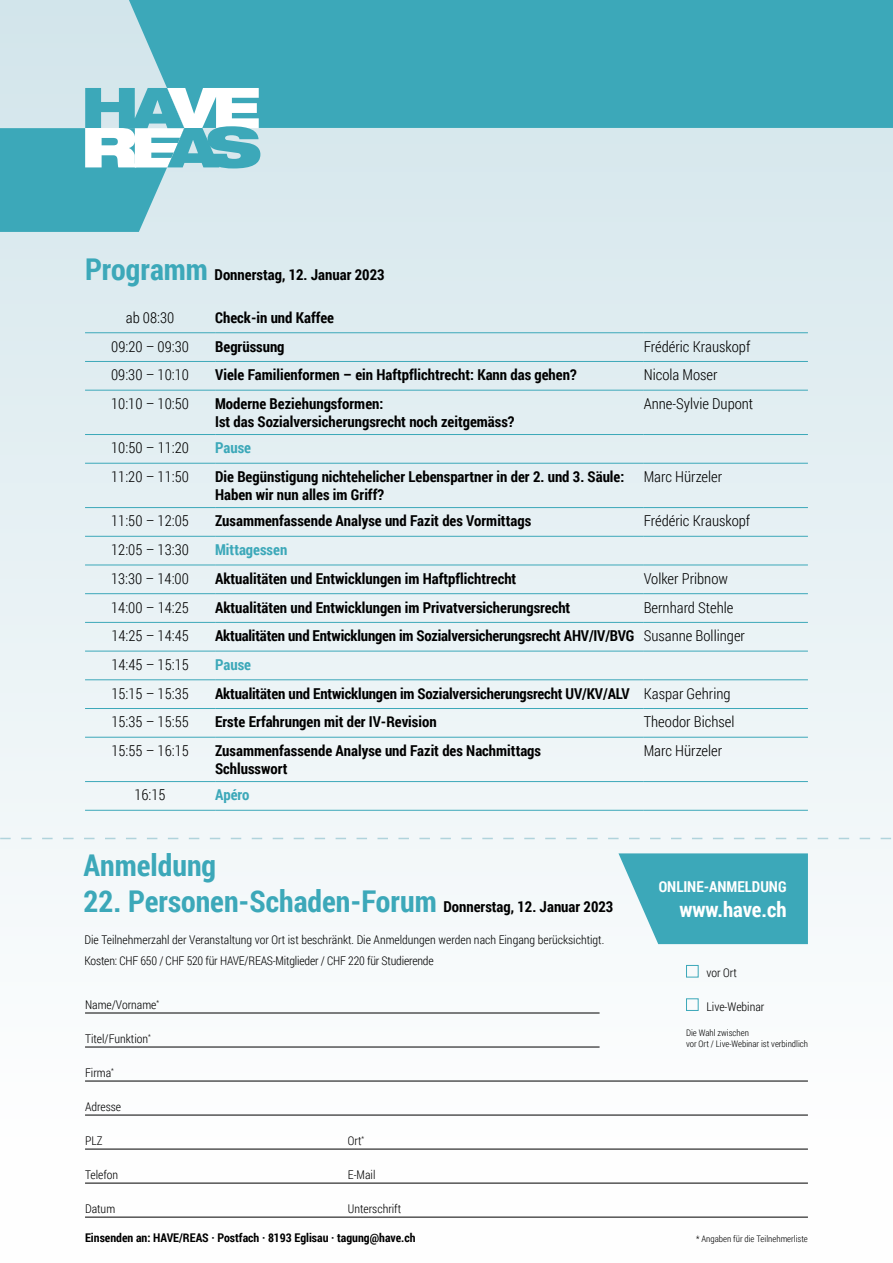
<style>
.page{position:relative;width:893px;height:1263px;background:#fff}
.page>*{position:absolute;margin:0;border:0;box-sizing:border-box;transform-origin:0 0}
.t1{font:700 30px "Roboto Condensed";color:#3ca8b9}
.t2{font:700 21px "Roboto Condensed";color:#fff}
.t3{font:700 15px/18px "Roboto Condensed";color:#000}
.t4{font:300 15px "Roboto Condensed";color:#000}
.t5{font:700 15px "Roboto Condensed";color:#3ca8b9}
.t6{font:700 15px "Roboto Condensed";color:#fff}
.t7{font:300 12px/21px "Roboto Condensed";color:#000}
.t8{font:700 12px "Roboto Condensed";color:#000}
.t9{font:300 9px/10.8px "Roboto Condensed";color:#000}
.s1{font-size:30px;color:#3ca8b9}
.s2{font-weight:300}
.s3{font-size:15px;color:#000}
</style>
<div class="page">
<div style="left:0;top:0;width:893px;height:1263px;background:linear-gradient(to bottom,#d3e6ec,#fefdfd)"></div>
<div style="left:129px;top:0;width:764px;height:128px;background:#3ca8b9"></div>
<svg style="left:0;top:88px;width:260px;height:144px;background:#89c9d3"></svg>
<svg style="left:618px;top:853px;width:190px;height:91px;background:#51b1c0"></svg>
<svg style="left:0;top:838px;width:893px;height:1px"></svg>
<hr style="left:85px;top:332px;width:130px;height:1px;background:#3ca8b9">
<hr style="left:215px;top:332px;width:429px;height:1px;background:#3ca8b9">
<hr style="left:644px;top:332px;width:164px;height:1px;background:#3ca8b9">
<hr style="left:85px;top:361px;width:130px;height:1px;background:#3ca8b9">
<hr style="left:215px;top:361px;width:429px;height:1px;background:#3ca8b9">
<hr style="left:644px;top:361px;width:164px;height:1px;background:#3ca8b9">
<hr style="left:85px;top:390px;width:130px;height:1px;background:#3ca8b9">
<hr style="left:215px;top:390px;width:429px;height:1px;background:#3ca8b9">
<hr style="left:644px;top:390px;width:164px;height:1px;background:#3ca8b9">
<hr style="left:85px;top:434px;width:130px;height:1px;background:#3ca8b9">
<hr style="left:215px;top:434px;width:429px;height:1px;background:#3ca8b9">
<hr style="left:644px;top:434px;width:164px;height:1px;background:#3ca8b9">
<hr style="left:85px;top:463px;width:130px;height:1px;background:#3ca8b9">
<hr style="left:215px;top:463px;width:429px;height:1px;background:#3ca8b9">
<hr style="left:644px;top:463px;width:164px;height:1px;background:#3ca8b9">
<hr style="left:85px;top:507px;width:130px;height:1px;background:#3ca8b9">
<hr style="left:215px;top:507px;width:429px;height:1px;background:#3ca8b9">
<hr style="left:644px;top:507px;width:164px;height:1px;background:#3ca8b9">
<hr style="left:85px;top:536px;width:130px;height:1px;background:#3ca8b9">
<hr style="left:215px;top:536px;width:429px;height:1px;background:#3ca8b9">
<hr style="left:644px;top:536px;width:164px;height:1px;background:#3ca8b9">
<hr style="left:85px;top:565px;width:130px;height:1px;background:#3ca8b9">
<hr style="left:215px;top:565px;width:429px;height:1px;background:#3ca8b9">
<hr style="left:644px;top:565px;width:164px;height:1px;background:#3ca8b9">
<hr style="left:85px;top:593px;width:130px;height:1px;background:#3ca8b9">
<hr style="left:215px;top:593px;width:429px;height:1px;background:#3ca8b9">
<hr style="left:644px;top:593px;width:164px;height:1px;background:#3ca8b9">
<hr style="left:85px;top:622px;width:130px;height:1px;background:#3ca8b9">
<hr style="left:215px;top:622px;width:429px;height:1px;background:#3ca8b9">
<hr style="left:644px;top:622px;width:164px;height:1px;background:#3ca8b9">
<hr style="left:85px;top:651px;width:130px;height:1px;background:#3ca8b9">
<hr style="left:215px;top:651px;width:429px;height:1px;background:#3ca8b9">
<hr style="left:644px;top:651px;width:164px;height:1px;background:#3ca8b9">
<hr style="left:85px;top:679px;width:130px;height:1px;background:#3ca8b9">
<hr style="left:215px;top:679px;width:429px;height:1px;background:#3ca8b9">
<hr style="left:644px;top:679px;width:164px;height:1px;background:#3ca8b9">
<hr style="left:85px;top:708px;width:130px;height:1px;background:#3ca8b9">
<hr style="left:215px;top:708px;width:429px;height:1px;background:#3ca8b9">
<hr style="left:644px;top:708px;width:164px;height:1px;background:#3ca8b9">
<hr style="left:85px;top:737px;width:130px;height:1px;background:#3ca8b9">
<hr style="left:215px;top:737px;width:429px;height:1px;background:#3ca8b9">
<hr style="left:644px;top:737px;width:164px;height:1px;background:#3ca8b9">
<hr style="left:85px;top:781px;width:130px;height:1px;background:#3ca8b9">
<hr style="left:215px;top:781px;width:429px;height:1px;background:#3ca8b9">
<hr style="left:644px;top:781px;width:164px;height:1px;background:#3ca8b9">
<hr style="left:85px;top:810px;width:130px;height:1px;background:#3ca8b9">
<hr style="left:215px;top:810px;width:429px;height:1px;background:#3ca8b9">
<hr style="left:644px;top:810px;width:164px;height:1px;background:#3ca8b9">
<hr style="left:85px;top:1013px;width:515px;height:1px;background:#000">
<hr style="left:85px;top:1047px;width:515px;height:1px;background:#000">
<hr style="left:85px;top:1081px;width:723px;height:1px;background:#000">
<hr style="left:85px;top:1115px;width:723px;height:1px;background:#000">
<hr style="left:85px;top:1149px;width:723px;height:1px;background:#000">
<hr style="left:85px;top:1183px;width:723px;height:1px;background:#000">
<hr style="left:85px;top:1217px;width:723px;height:1px;background:#000">
<div style="left:686px;top:965px;width:12px;height:12px;border:1px solid #3ca8b9"></div>
<div style="left:686px;top:998px;width:12px;height:13px;border:1px solid #3ca8b9"></div>
<p class="t3" style="left:85px;top:265px;width:301px"><span class="s1">Programm</span> Donnerstag, 12. Januar 2023</p>
<p class="t4" style="left:126px;top:307px;width:50px">ab 08:30</p>
<p class="t3" style="left:215px;top:308px;width:120px">Check-in und Kaffee</p>
<p class="t4" style="left:111px;top:336px;width:79px">09:20 – 09:30</p>
<p class="t3" style="left:215px;top:337px;width:71px">Begrüssung</p>
<p class="t4" style="left:644px;top:336px;width:108px">Frédéric Krauskopf</p>
<p class="t4" style="left:111px;top:365px;width:79px">09:30 – 10:10</p>
<p class="t3" style="left:215px;top:365px;width:363px">Viele Familienformen – ein Haftpflichtrecht: Kann das gehen?</p>
<p class="t4" style="left:644px;top:365px;width:75px">Nicola Moser</p>
<p class="t4" style="left:111px;top:393px;width:79px">10:10 – 10:50</p>
<p class="t3" style="left:215px;top:394px;width:301px">Moderne Beziehungsformen:<br>Ist das Sozialversicherungsrecht noch zeitgemäss?</p>
<p class="t4" style="left:644px;top:393px;width:111px">Anne-Sylvie Dupont</p>
<p class="t4" style="left:111px;top:438px;width:79px">10:50 – 11:20</p>
<p class="t5" style="left:215px;top:437px;width:37px">Pause</p>
<p class="t4" style="left:111px;top:466px;width:79px">11:20 – 11:50</p>
<p class="t3" style="left:215px;top:467px;width:411px">Die Begünstigung nichtehelicher Lebenspartner in der 2. und 3. Säule:<br>Haben wir nun alles im Griff?</p>
<p class="t4" style="left:644px;top:466px;width:80px">Marc Hürzeler</p>
<p class="t4" style="left:111px;top:511px;width:79px">11:50 – 12:05</p>
<p class="t3" style="left:215px;top:511px;width:318px">Zusammenfassende Analyse und Fazit des Vormittags</p>
<p class="t4" style="left:644px;top:511px;width:108px">Frédéric Krauskopf</p>
<p class="t4" style="left:111px;top:539px;width:79px">12:05 – 13:30</p>
<p class="t5" style="left:215px;top:539px;width:74px">Mittagessen</p>
<p class="t4" style="left:111px;top:568px;width:79px">13:30 – 14:00</p>
<p class="t3" style="left:215px;top:569px;width:303px">Aktualitäten und Entwicklungen im Haftpflichtrecht</p>
<p class="t4" style="left:644px;top:568px;width:86px">Volker Pribnow</p>
<p class="t4" style="left:111px;top:597px;width:79px">14:00 – 14:25</p>
<p class="t3" style="left:215px;top:598px;width:357px">Aktualitäten und Entwicklungen im Privatversicherungsrecht</p>
<p class="t4" style="left:644px;top:597px;width:91px">Bernhard Stehle</p>
<p class="t4" style="left:111px;top:625px;width:79px">14:25 – 14:45</p>
<p class="t3" style="left:215px;top:626px;width:531px">Aktualitäten und Entwicklungen im Sozialversicherungsrecht AHV/IV/BVG <span class="s2">Susanne Bollinger</span></p>
<p class="t4" style="left:111px;top:654px;width:79px">14:45 – 15:15</p>
<p class="t5" style="left:215px;top:654px;width:37px">Pause</p>
<p class="t4" style="left:111px;top:683px;width:79px">15:15 – 15:35</p>
<p class="t3" style="left:215px;top:684px;width:517px">Aktualitäten und Entwicklungen im Sozialversicherungsrecht UV/KV/ALV <span class="s2">Kaspar Gehring</span></p>
<p class="t4" style="left:111px;top:712px;width:79px">15:35 – 15:55</p>
<p class="t3" style="left:215px;top:712px;width:223px">Erste Erfahrungen mit der IV-Revision</p>
<p class="t4" style="left:644px;top:712px;width:92px">Theodor Bichsel</p>
<p class="t4" style="left:111px;top:740px;width:79px">15:55 – 16:15</p>
<p class="t3" style="left:215px;top:741px;width:327px">Zusammenfassende Analyse und Fazit des Nachmittags<br>Schlusswort</p>
<p class="t4" style="left:644px;top:740px;width:80px">Marc Hürzeler</p>
<p class="t4" style="left:134px;top:785px;width:33px">16:15</p>
<p class="t5" style="left:215px;top:784px;width:36px">Apéro</p>
<p class="t1" style="left:84px;top:844px;width:134px">Anmeldung</p>
<p class="t1" style="left:84px;top:880px;width:531px">22. Personen-Schaden-Forum <span class="s3">Donnerstag, 12. Januar 2023</span></p>
<p class="t7" style="left:85px;top:929px;width:521px">Die Teilnehmerzahl der Veranstaltung vor Ort ist beschränkt. Die Anmeldungen werden nach Eingang berücksichtigt.<br>Kosten: CHF 650 / CHF 520 für HAVE/REAS-Mitglieder / CHF 220 für Studierende</p>
<p class="t7" style="left:85px;top:994px;width:76px">Name/Vorname<sup>*</sup></p>
<p class="t7" style="left:85px;top:1028px;width:67px">Titel/Funktion<sup>*</sup></p>
<p class="t7" style="left:85px;top:1062px;width:30px">Firma<sup>*</sup></p>
<p class="t7" style="left:85px;top:1096px;width:38px">Adresse</p>
<p class="t7" style="left:85px;top:1130px;width:19px">PLZ</p>
<p class="t7" style="left:348px;top:1130px;width:18px">Ort<sup>*</sup></p>
<p class="t7" style="left:348px;top:1164px;width:29px">E-Mail</p>
<p class="t7" style="left:348px;top:1198px;width:55px">Unterschrift</p>
<p class="t7" style="left:85px;top:1164px;width:35px">Telefon</p>
<p class="t7" style="left:85px;top:1198px;width:32px">Datum</p>
<p class="t8" style="left:85px;top:1229px;width:332px">Einsenden an: HAVE/REAS · Postfach · 8193 Eglisau · tagung@have.ch</p>
<p class="t6" style="left:659px;top:876px;width:129px">ONLINE-ANMELDUNG</p>
<p class="t2" style="left:679px;top:895px;width:109px">www.have.ch</p>
<p class="t7" style="left:707px;top:962px;width:32px">vor Ort</p>
<p class="t7" style="left:707px;top:996px;width:59px">Live-Webinar</p>
<p class="t9" style="left:686px;top:1027px;width:123px">Die Wahl zwischen<br>vor Ort / Live-Webinar ist verbindlich</p>
<p class="t9" style="left:696px;top:1233px;width:113px">* Angaben für die Teilnehmerliste</p>
</div>
